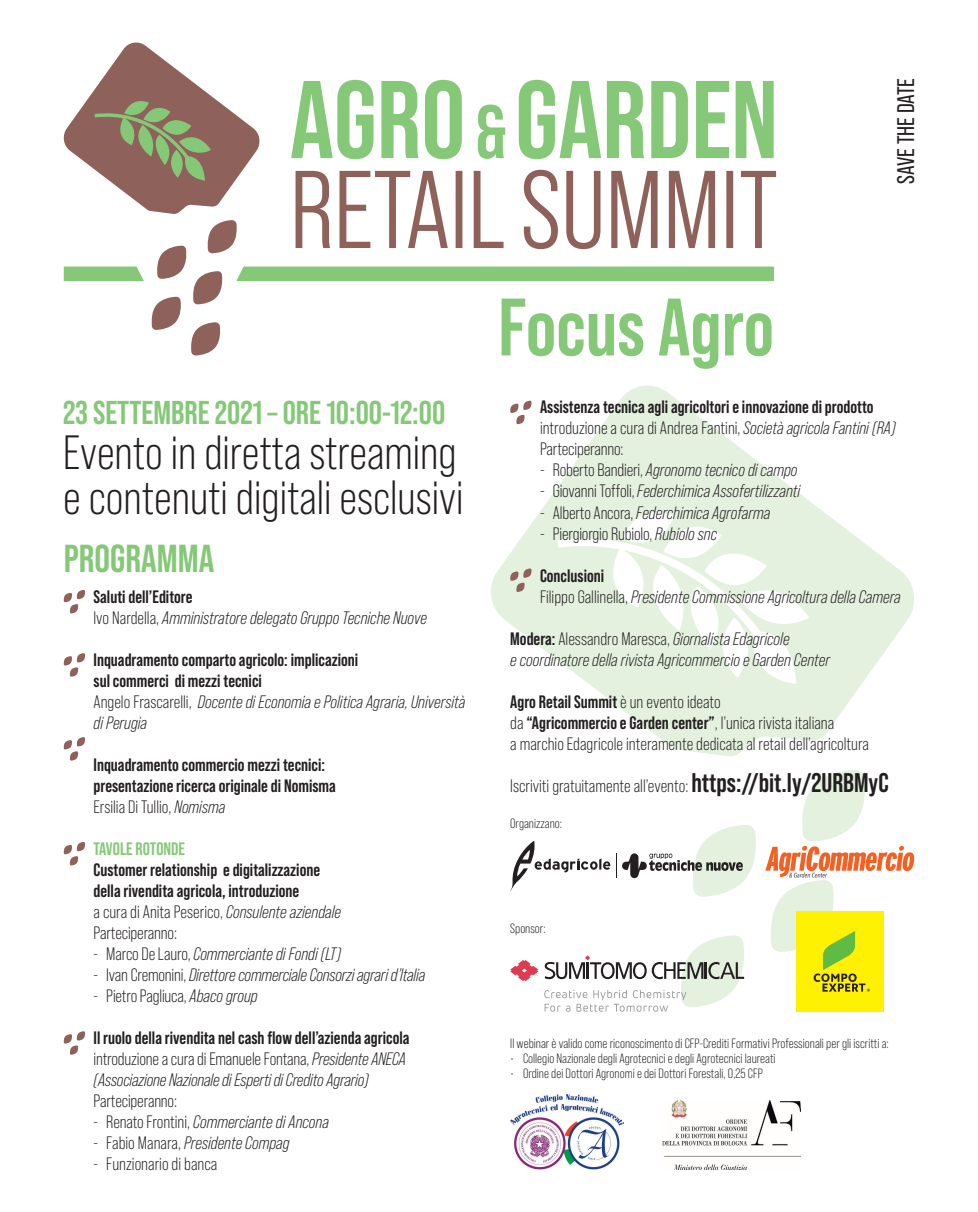
<style>
.page{position:relative;width:978px;height:1212px;background:#fff}
.page>*{position:absolute;margin:0;border:0;box-sizing:border-box;transform-origin:0 0}
.t1{font:48px/45px "Bebas Neue Pro";color:#231f20}
.t2{font:700 39px "Bebas Neue Pro";color:#85c878}
.t3{font:700 33px "Bebas Neue Pro";color:#85c878}
.t4{font:24px "Bebas Neue Pro";color:#231f20}
.t5{font:italic 18px/21px "Bebas Neue Pro";color:#231f20}
.t6{font:700 18px/21px "Bebas Neue Pro";color:#231f20}
.t7{font:18px/21px "Bebas Neue Pro";color:#231f20}
.t8{font:700 18px "Bebas Neue Pro";color:#85c878}
.t9{font:13.5px "Bebas Neue Pro";color:#231f20}
.s1{font-weight:700;font-style:normal}
.s2{font-style:normal}
.s3{font-weight:400}
.s4{font-weight:400;font-style:italic}
.s5{font-style:italic}
.s6{font-weight:700}
.s7{font-weight:700;font-size:27px}
</style>
<div class="page">
<svg style="left:491px;top:385px;width:423px;height:371px"></svg>
<svg style="left:555px;top:504px;width:255px;height:182px"></svg>
<svg style="left:63px;top:42px;width:197px;height:172px"></svg>
<svg style="left:64px;top:267px;width:80px;height:14px"></svg>
<svg style="left:296px;top:170px;width:480px;height:79px"></svg>
<svg style="left:291px;top:80px;width:483px;height:79px"></svg>
<div style="left:236px;top:267px;width:538px;height:14px;background:#85c878"></div>
<svg style="left:502px;top:299px;width:269px;height:70px"></svg>
<svg style="left:157px;top:245px;width:30px;height:34px"></svg>
<svg style="left:207px;top:220px;width:30px;height:33px"></svg>
<svg style="left:193px;top:271px;width:30px;height:33px"></svg>
<svg style="left:151px;top:297px;width:30px;height:33px"></svg>
<svg style="left:191px;top:322px;width:30px;height:34px"></svg>
<svg style="left:64px;top:590px;width:21px;height:23px"></svg>
<svg style="left:64px;top:653px;width:21px;height:24px"></svg>
<svg style="left:64px;top:737px;width:21px;height:24px"></svg>
<svg style="left:64px;top:842px;width:21px;height:23px"></svg>
<svg style="left:64px;top:1031px;width:21px;height:24px"></svg>
<svg style="left:510px;top:568px;width:22px;height:24px"></svg>
<svg style="left:510px;top:401px;width:22px;height:23px"></svg>
<svg style="left:510px;top:841px;width:100px;height:50px"></svg>
<svg style="left:616px;top:825px;width:140px;height:72px"></svg>
<svg style="left:510px;top:960px;width:28px;height:21px"></svg>
<svg style="left:544px;top:935px;width:201px;height:77px"></svg>
<svg style="left:765px;top:770px;width:150px;height:242px"></svg>
<img style="left:510px;top:1094px;width:114px;height:75px">
<img style="left:662px;top:1100px;width:139px;height:69px">
<h3 class="t4" style="left:892px;top:184px;width:107px;rotate:-90deg">SAVE THE DATE</h3>
<h3 class="t3" style="left:63px;top:394px;width:383px">23 SETTEMBRE 2021 – ORE 10:00-12:00</h3>
<h1 class="t1" style="left:63px;top:430px;width:402px">Evento in diretta streaming e contenuti digitali esclusivi</h1>
<h2 class="t2" style="left:64px;top:536px;width:152px">PROGRAMMA</h2>
<p class="t5" style="left:94px;top:586px;width:335px"><span class="s1">Saluti dell’Editore<br></span><span class="s2">Ivo Nardella,</span> Amministratore delegato Gruppo Tecniche Nuove</p>
<p class="t6" style="left:94px;top:649px;width:373px">Inquadramento comparto agricolo: implicazioni<br>sul commerci di mezzi tecnici<br><span class="s3">Angelo Frascarelli,</span> <span class="s4">Docente di Economia e Politica Agraria, Università di Perugia</span></p>
<p class="t6" style="left:94px;top:754px;width:244px">Inquadramento commercio mezzi tecnici: presentazione ricerca originale di Nomisma<br><span class="s3">Ersilia Di Tullio,</span> <span class="s4">Nomisma</span></p>
<p class="t8" style="left:94px;top:838px;width:93px">TAVOLE ROTONDE</p>
<p class="t6" style="left:94px;top:859px;width:249px">Customer relationship e digitalizzazione della rivendita agricola, introduzione<br><span class="s3">a cura di Anita Peserico,</span> <span class="s4">Consulente aziendale </span><span class="s3">Parteciperanno:</span></p>
<p class="t5" style="left:94px;top:943px;width:249px"><span class="s2">- Marco De Lauro,</span> Commerciante di Fondi (LT)</p>
<p class="t5" style="left:94px;top:964px;width:333px"><span class="s2">- Ivan Cremonini,</span> Direttore commerciale Consorzi agrari d’Italia</p>
<p class="t7" style="left:94px;top:985px;width:166px">- Pietro Pagliuca, <span class="s5">Abaco group</span></p>
<p class="t5" style="left:94px;top:1027px;width:317px"><span class="s1">Il ruolo della rivendita nel cash flow dell’azienda agricola </span><span class="s2">introduzione a cura di Emanuele Fontana,</span> Presidente ANECA (Associazione Nazionale di Esperti di Credito Agrario)</p>
<p class="t7" style="left:94px;top:1090px;width:85px">Parteciperanno:</p>
<p class="t5" style="left:94px;top:1111px;width:237px"><span class="s2">- Renato Frontini,</span> Commerciante di Ancona</p>
<p class="t5" style="left:94px;top:1132px;width:198px"><span class="s2">- Fabio Manara,</span> Presidente Compag</p>
<p class="t7" style="left:94px;top:1153px;width:125px">- Funzionario di banca</p>
<p class="t6" style="left:540px;top:396px;width:357px">Assistenza tecnica agli agricoltori e innovazione di prodotto <span class="s3">introduzione a cura di Andrea Fantini,</span> <span class="s4">Società agricola Fantini (RA)<br></span><span class="s3">Parteciperanno:</span></p>
<p class="t5" style="left:540px;top:460px;width:259px"><span class="s2">- Roberto Bandieri,</span> Agronomo tecnico di campo</p>
<p class="t5" style="left:540px;top:481px;width:262px"><span class="s2">- Giovanni Toffoli,</span> Federchimica Assofertilizzanti</p>
<p class="t5" style="left:540px;top:502px;width:232px"><span class="s2">- Alberto Ancora,</span> Federchimica Agrofarma</p>
<p class="t7" style="left:540px;top:523px;width:179px">- Piergiorgio Rubiolo, <span class="s5">Rubiolo snc</span></p>
<p class="t5" style="left:540px;top:565px;width:362px"><span class="s1">Conclusioni<br></span><span class="s2">Filippo Gallinella,</span> Presidente Commissione Agricoltura della Camera</p>
<p class="t5" style="left:510px;top:628px;width:321px"><span class="s1">Modera:</span> <span class="s2">Alessandro Maresca,</span> Giornalista Edagricole<br>e coordinatore della rivista Agricommercio e Garden Center</p>
<p class="t7" style="left:510px;top:691px;width:360px"><span class="s6">Agro Retail Summit</span> è un evento ideato<br>da <span class="s6">“Agricommercio e Garden center”</span>, l’unica rivista italiana<br>a marchio Edagricole interamente dedicata al retail dell’agricoltura</p>
<p class="t7" style="left:510px;top:775px;width:380px">Iscriviti gratuitamente all’evento: <span class="s7">https://bit.ly/2URBMyC</span></p>
<p class="t9" style="left:510px;top:815px;width:53px">Organizzano:</p>
<p class="t9" style="left:510px;top:920px;width:37px">Sponsor:</p>
<p class="t9" style="left:510px;top:1036px;width:380px">Il webinar è valido come riconoscimento di CFP-Crediti Formativi Professionali per gli iscritti a:</p>
<p class="t9" style="left:510px;top:1051px;width:267px">• Collegio Nazionale degli Agrotecnici e degli Agrotecnici laureati</p>
<p class="t9" style="left:510px;top:1066px;width:254px">• Ordine dei Dottori Agronomi e dei Dottori Forestali, 0,25 CFP</p>
</div>
